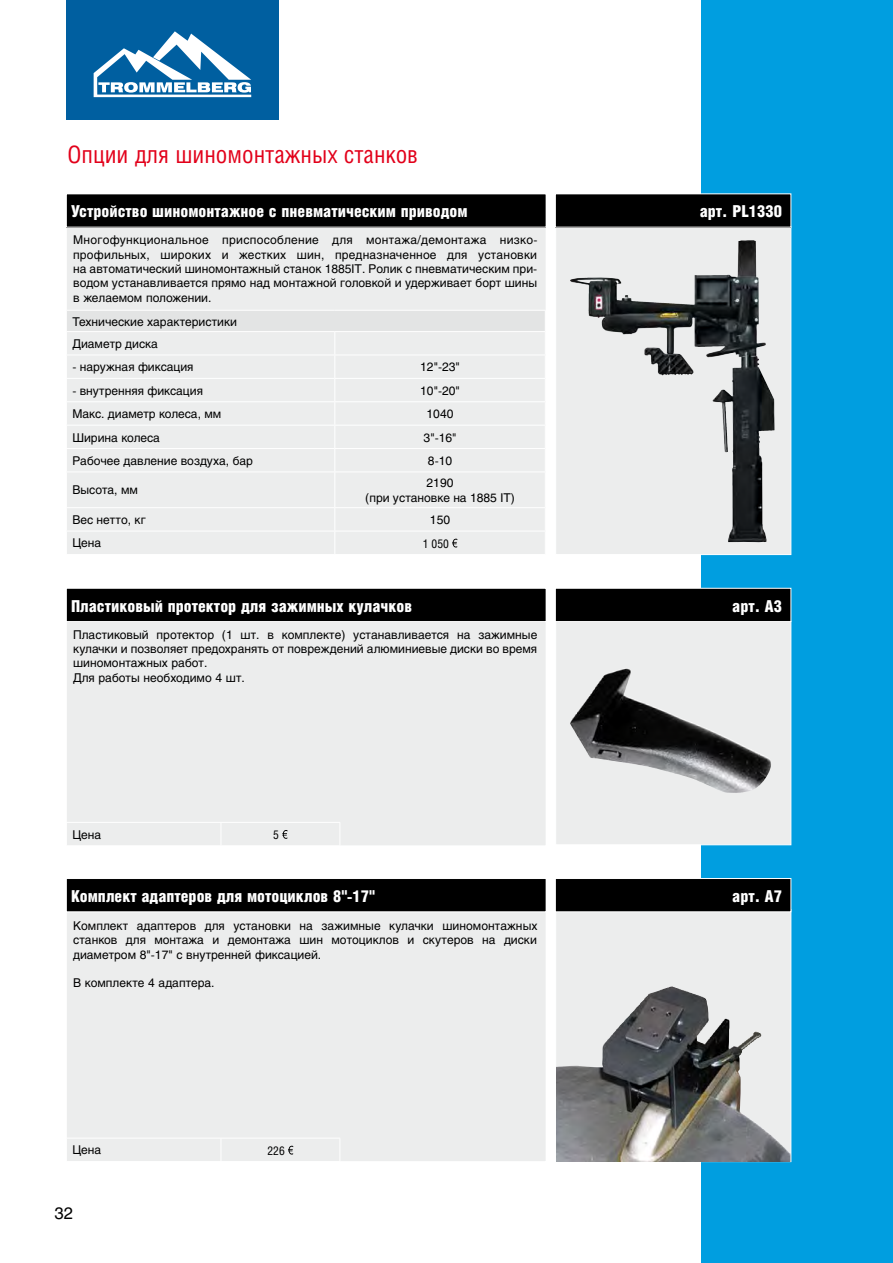
<style>
.page{position:relative;width:893px;height:1263px;background:#fff}
.page>*{position:absolute;margin:0;border:0;box-sizing:border-box;transform-origin:0 0}
.t1{font:24px "Helios Cond";color:#e2001a}
.t2{font:900 16.5px "Helios Cond";color:#fff}
.t3{font:16.5px "Helios";color:#000}
.t4{font:12px/14.4px "Helios";color:#000;text-align:justify}
.t5{font:12px "Helios Cond";color:#000}
</style>
<div class="page">
<div style="left:702px;top:0;width:191px;height:1263px;background:#009ee0"></div>
<div style="left:66px;top:0;width:213px;height:119px;background:#005fa0"></div>
<svg style="left:94px;top:31px;width:157px;height:66px"></svg>
<svg style="left:555px;top:227px;width:236px;height:328px;background:#cccece"></svg>
<svg style="left:556px;top:622px;width:235px;height:223px;background:#cacacb"></svg>
<div style="left:555px;top:909px;width:236px;height:253px;background:#eceded;border:1px solid #fff"></div>
<div style="left:555px;top:194px;width:236px;height:33px;background:#000"></div>
<div style="left:555px;top:193px;width:236px;height:34px;border:1px solid #fff"></div>
<div style="left:555px;top:588px;width:236px;height:33px;background:#000"></div>
<div style="left:555px;top:588px;width:236px;height:34px;border:1px solid #fff"></div>
<div style="left:555px;top:878px;width:236px;height:34px;background:#000"></div>
<div style="left:555px;top:878px;width:236px;height:34px;border:1px solid #fff"></div>
<img style="left:570px;top:240px;width:178px;height:91px">
<img style="left:579px;top:668px;width:46px;height:41px">
<img style="left:556px;top:986px;width:234px;height:176px">
<div style="left:66px;top:226px;width:480px;height:329px;background:#eceded"></div>
<div style="left:66px;top:620px;width:480px;height:226px;background:#eceded"></div>
<div style="left:66px;top:912px;width:480px;height:249px;background:#eceded"></div>
<div style="left:66px;top:194px;width:480px;height:33px;background:#000"></div>
<div style="left:66px;top:193px;width:480px;height:34px;border:1px solid #fff"></div>
<div style="left:66px;top:588px;width:480px;height:33px;background:#000"></div>
<div style="left:66px;top:588px;width:480px;height:34px;border:1px solid #fff"></div>
<div style="left:66px;top:878px;width:480px;height:34px;background:#000"></div>
<div style="left:66px;top:878px;width:480px;height:34px;border:1px solid #fff"></div>
<div style="left:66px;top:310px;width:479px;height:22px;background:#e3e4e4"></div>
<hr style="left:66px;top:310px;width:269px;height:1px;background:#fff">
<hr style="left:335px;top:310px;width:211px;height:1px;background:#fff">
<svg style="left:66px;top:311px;width:1px;height:161px"></svg>
<hr style="left:66px;top:472px;width:1px;height:35px;background:#fff">
<svg style="left:66px;top:508px;width:1px;height:46px"></svg>
<hr style="left:66px;top:331px;width:269px;height:1px;background:#fff">
<hr style="left:335px;top:331px;width:211px;height:1px;background:#fff">
<svg style="left:334px;top:332px;width:1px;height:140px"></svg>
<svg style="left:545px;top:311px;width:1px;height:161px"></svg>
<hr style="left:334px;top:472px;width:1px;height:35px;background:#fff">
<hr style="left:545px;top:472px;width:1px;height:35px;background:#fff">
<svg style="left:334px;top:508px;width:1px;height:46px"></svg>
<svg style="left:545px;top:508px;width:1px;height:46px"></svg>
<hr style="left:66px;top:355px;width:269px;height:1px;background:#fff">
<hr style="left:335px;top:355px;width:211px;height:1px;background:#fff">
<hr style="left:66px;top:378px;width:269px;height:1px;background:#fff">
<hr style="left:335px;top:378px;width:211px;height:1px;background:#fff">
<hr style="left:66px;top:401px;width:269px;height:1px;background:#fff">
<hr style="left:335px;top:401px;width:211px;height:1px;background:#fff">
<hr style="left:66px;top:425px;width:269px;height:1px;background:#fff">
<hr style="left:335px;top:425px;width:211px;height:1px;background:#fff">
<hr style="left:66px;top:448px;width:269px;height:1px;background:#fff">
<hr style="left:335px;top:448px;width:211px;height:1px;background:#fff">
<hr style="left:66px;top:472px;width:269px;height:1px;background:#fff">
<hr style="left:335px;top:472px;width:211px;height:1px;background:#fff">
<hr style="left:66px;top:507px;width:269px;height:1px;background:#fff">
<hr style="left:335px;top:507px;width:211px;height:1px;background:#fff">
<hr style="left:66px;top:531px;width:269px;height:1px;background:#fff">
<hr style="left:335px;top:531px;width:211px;height:1px;background:#fff">
<hr style="left:66px;top:554px;width:269px;height:1px;background:#fff">
<hr style="left:335px;top:554px;width:211px;height:1px;background:#fff">
<svg style="left:452px;top:539px;width:5px;height:8px"></svg>
<svg style="left:66px;top:822px;width:274px;height:24px"></svg>
<svg style="left:66px;top:1138px;width:274px;height:23px"></svg>
<h1 class="t1" style="left:67px;top:140px;width:352px">Опции для шиномонтажных станков</h1>
<h2 class="t2" style="left:71px;top:202px;width:398px">Устройство шиномонтажное с пневматическим приводом</h2>
<p class="t4" style="left:73px;top:233px;width:466px">Многофункциональное приспособление для монтажа/демонтажа низко&shy;профильных, широких и жестких шин, предназначенное для установки на автоматический шиномонтажный станок 1885IT. Ролик с пневматическим при&shy;водом устанавливается прямо над монтажной головкой и удерживает борт шины в желаемом положении.</p>
<p class="t4" style="left:72px;top:310px;width:166px;line-height:22.4px">Технические характеристики<br>Диаметр диска</p>
<p class="t4" style="left:72px;top:360px;width:123px">- наружная фиксация</p>
<p class="t4" style="left:420px;top:360px;width:41px">12"-23"</p>
<p class="t4" style="left:72px;top:383px;width:132px">- внутренняя фиксация</p>
<p class="t4" style="left:420px;top:383px;width:41px">10"-20"</p>
<p class="t4" style="left:72px;top:407px;width:150px">Макс. диаметр колеса, мм</p>
<p class="t4" style="left:427px;top:407px;width:28px">1040</p>
<p class="t4" style="left:72px;top:430px;width:89px">Ширина колеса</p>
<p class="t4" style="left:424px;top:430px;width:34px">3"-16"</p>
<p class="t4" style="left:72px;top:453px;width:182px">Рабочее давление воздуха, бар</p>
<p class="t4" style="left:428px;top:453px;width:26px">8-10</p>
<p class="t4" style="left:72px;top:483px;width:67px">Высота, мм</p>
<p class="t4" style="left:365px;top:476px;width:151px;text-align:center">2190<br>(при установке на 1885 IT)</p>
<p class="t4" style="left:72px;top:512px;width:75px">Вес нетто, кг</p>
<p class="t4" style="left:430px;top:512px;width:22px">150</p>
<p class="t4" style="left:72px;top:536px;width:30px">Цена</p>
<p class="t5" style="left:423px;top:536px;width:28px">1 050</p>
<h2 class="t2" style="left:71px;top:596px;width:343px">Пластиковый протектор для зажимных кулачков</h2>
<p class="t4" style="left:73px;top:627px;width:466px;text-align:left">Пластиковый протектор (1 шт. в комплекте) устанавливается на зажимные кулачки и позволяет предохранять от повреждений алюминиевые диски во время шиномонтажных работ.<br>Для работы необходимо 4 шт.</p>
<p class="t4" style="left:72px;top:827px;width:30px">Цена</p>
<p class="t5" style="left:273px;top:827px;width:7px">5</p>
<h2 class="t2" style="left:71px;top:886px;width:305px">Комплект адаптеров для мотоциклов 8"-17"</h2>
<p class="t4" style="left:73px;top:918px;width:466px">Комплект адаптеров для установки на зажимные кулачки шиномонтажных станков для монтажа и демонтажа шин мотоциклов и скутеров на диски диаметром 8"-17" с внутренней фиксацией.</p>
<p class="t4" style="left:73px;top:976px;width:143px">В комплекте 4 адаптера.</p>
<p class="t4" style="left:72px;top:1143px;width:30px">Цена</p>
<p class="t5" style="left:268px;top:1143px;width:19px">226</p>
<h2 class="t3" style="left:55px;top:1203px;width:20px">32</h2>
<h2 class="t2" style="left:700px;top:202px;width:84px">арт. PL1330</h2>
<h2 class="t2" style="left:732px;top:596px;width:51px">арт. A3</h2>
<h2 class="t2" style="left:732px;top:886px;width:51px">арт. A7</h2>
</div>
